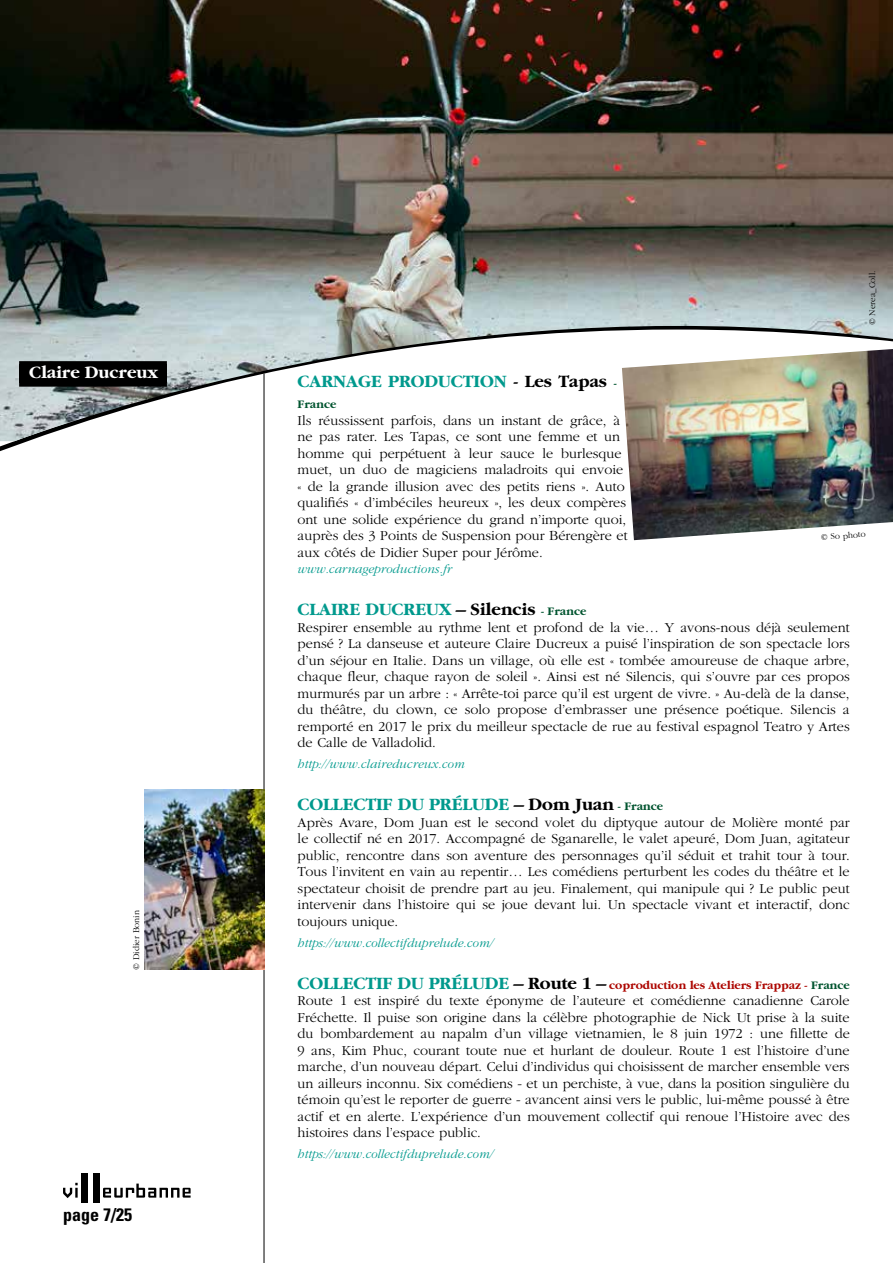
<style>
.page{position:relative;width:893px;height:1263px;background:#fff}
.page>*{position:absolute;margin:0;border:0;box-sizing:border-box;transform-origin:0 0}
.t1{font:700 18px "Garamond";color:#00998d}
.t2{font:700 18px "Garamond";color:#fff}
.t3{font:700 condensed 18px "Univers";color:#000}
.t4{font:300 14.25px/16.5px "Garamond";color:#000;text-align:justify}
.t5{font:italic 300 12.75px "Garamond";color:#00998d}
.t6{font:700 12px "Garamond";color:#ad0600}
.t7{font:700 12px "Garamond";color:#00542f}
.t8{font:300 9px "Garamond";color:#000}
.s1{color:#000}
.s2{font-size:12px;color:#00542f}
.s3{font-size:18px;color:#00998d}
.s4{font-size:18px;color:#000}
.s5{color:#00542f}
</style>
<div class="page">
<svg style="left:63px;top:1183px;width:15px;height:15px"></svg>
<svg style="left:103px;top:1183px;width:88px;height:14px"></svg>
<div style="left:82px;top:1173px;width:6px;height:29px;background:#000"></div>
<div style="left:93px;top:1173px;width:7px;height:29px;background:#000"></div>
<hr style="left:264px;top:373px;width:1px;height:890px;background:#000">
<img style="left:0;top:0;width:893px;height:441px">
<img style="left:622px;top:349px;width:271px;height:191px">
<div style="left:19px;top:361px;width:148px;height:26px;background:#000"></div>
<img style="left:144px;top:790px;width:120px;height:180px">
<p class="t2" style="left:29px;top:363px;width:131px">Claire Ducreux</p>
<p class="t8" style="left:132px;top:970px;width:61px;rotate:-90deg">© Didier Bonin</p>
<p class="t3" style="left:63px;top:1204px;width:70px">page 7/25</p>
<p class="t8" style="left:868px;top:325px;width:56px;rotate:-90deg">© Nerea_Coll.</p>
<p class="t1" style="left:298px;top:372px;width:321px">CARNAGE PRODUCTION <span class="s1">- Les Tapas</span> <span class="s2">-</span></p>
<p class="t7" style="left:298px;top:398px;width:40px">France</p>
<p class="t4" style="left:298px;top:412px;width:332px;text-align:left">Ils réussissent parfois, dans un instant de grâce, à ne pas rater. Les Tapas, ce sont une femme et un homme qui perpétuent à leur sauce le burlesque muet, un duo de magiciens maladroits qui envoie « de la grande illusion avec des petits riens ». Auto qualifiés « d’imbéciles heureux », les deux compères ont une solide expérience du grand n’importe quoi, auprès des 3 Points de Suspension pour Bérengère et aux côtés de Didier Super pour Jérôme.</p>
<p class="t5" style="left:298px;top:562px;width:156px">www.carnageproductions.fr</p>
<p class="t1" style="left:298px;top:600px;width:290px">CLAIRE DUCREUX <span class="s1">– Silencis</span> <span class="s2">- France</span></p>
<p class="t4" style="left:298px;top:619px;width:554px">Respirer ensemble au rythme lent et profond de la vie… Y avons-nous déjà seulement pensé ? La danseuse et auteure Claire Ducreux a puisé l’inspiration de son spectacle lors d’un séjour en Italie. Dans un village, où elle est « tombée amoureuse de chaque arbre, chaque fleur, chaque rayon de soleil ». Ainsi est né Silencis, qui s’ouvre par ces propos murmurés par un arbre : « Arrête-toi parce qu’il est urgent de vivre. » Au-delà de la danse, du théâtre, du clown, ce solo propose d’embrasser une présence poétique. Silencis a remporté en 2017 le prix du meilleur spectacle de rue au festival espagnol Teatro y Artes de Calle de Valladolid.</p>
<p class="t5" style="left:298px;top:757px;width:169px">http://www.claireducreux.com</p>
<p class="t1" style="left:298px;top:795px;width:367px">COLLECTIF DU PRÉLUDE <span class="s1">– Dom Juan</span> <span class="s2">- France</span></p>
<p class="t4" style="left:298px;top:814px;width:554px">Après Avare, Dom Juan est le second volet du diptyque autour de Molière monté par le collectif né en 2017. Accompagné de Sganarelle, le valet apeuré, Dom Juan, agitateur public, rencontre dans son aventure des personnages qu’il séduit et trahit tour à tour.<br>Tous l’invitent en vain au repentir… Les comédiens perturbent les codes du théâtre et le spectateur choisit de prendre part au jeu. Finalement, qui manipule qui ? Le public peut intervenir dans l’histoire qui se joue devant lui. Un spectacle vivant et interactif, donc toujours unique.</p>
<p class="t5" style="left:298px;top:936px;width:197px">https://www.collectifduprelude.com/</p>
<p class="t6" style="left:298px;top:978px;width:554px"><span class="s3">COLLECTIF DU PRÉLUDE</span> <span class="s4">– Route 1 –</span> coproduction les Ateliers Frappaz - <span class="s5">France</span></p>
<p class="t4" style="left:298px;top:992px;width:554px">Route 1 est inspiré du texte éponyme de l’auteure et comédienne canadienne Carole Fréchette. Il puise son origine dans la célèbre photographie de Nick Ut prise à la suite du bombardement au napalm d’un village vietnamien, le 8 juin 1972 : une fillette de 9 ans, Kim Phuc, courant toute nue et hurlant de douleur. Route 1 est l’histoire d’une marche, d’un nouveau départ. Celui d’individus qui choisissent de marcher ensemble vers un ailleurs inconnu. Six comédiens - et un perchiste, à vue, dans la position singulière du témoin qu’est le reporter de guerre - avancent ainsi vers le public, lui-même poussé à être actif et en alerte. L’expérience d’un mouvement collectif qui renoue l’Histoire avec des histoires dans l’espace public.</p>
<p class="t5" style="left:298px;top:1147px;width:197px">https://www.collectifduprelude.com/</p>
<p class="t8" style="left:821px;top:532px;width:46px;rotate:-4deg">© So photo</p>
</div>
